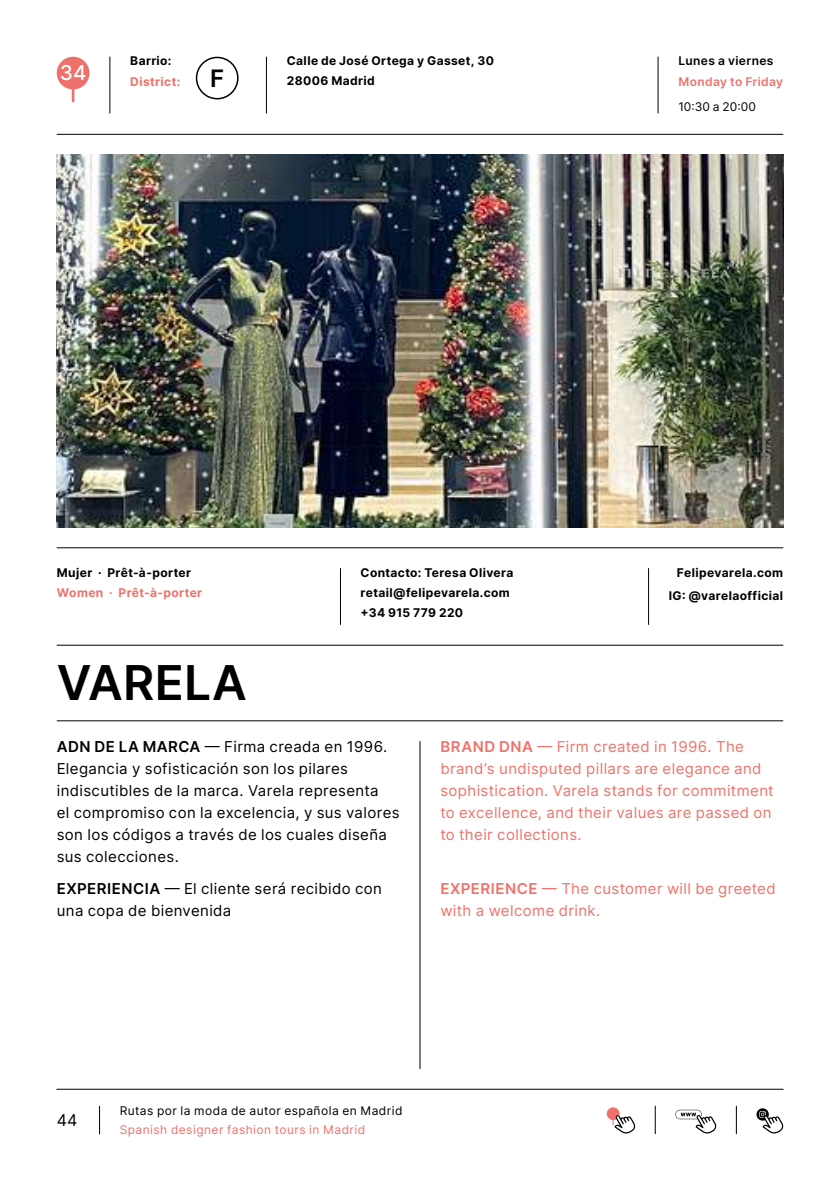
<style>
.page{position:relative;width:840px;height:1191px;background:#fff}
.page>*{position:absolute;margin:0;border:0;box-sizing:border-box;transform-origin:0 0}
.t1{font:600 48px "Inter";color:#000}
.t2{font:500 20.4px "Inter";color:#fff}
.t3{font:16px "Inter";color:#000}
.t4{font:15px/22px "Inter";letter-spacing:.025em;color:#000}
.t5{font:15px/22px "Inter";letter-spacing:.025em;color:#f0726a}
.t6{font:700 12px/20px "Inter";letter-spacing:.035em;color:#000}
.t7{font:12px "Inter";letter-spacing:.035em;color:#000}
.t8{font:12px "Inter";letter-spacing:.035em;color:#ee726b}
.t9{font:700 12px "Inter";letter-spacing:.035em;color:#ee726b}
.t10{font:600 12px "Inter";letter-spacing:.035em;color:#ee726b}
.t11{font:600 12px "Inter";letter-spacing:.03em;color:#000}
.s1{font-weight:600;font-size:24px;color:#000}
.s2{font-weight:600}
</style>
<div class="page">
<hr style="left:57px;top:1088px;width:725px;height:1px;background:#000">
<svg style="left:99px;top:1106px;width:1px;height:28px"></svg>
<svg style="left:606px;top:1107px;width:29px;height:26px"></svg>
<svg style="left:675px;top:1109px;width:41px;height:24px"></svg>
<svg style="left:756px;top:1108px;width:27px;height:25px"></svg>
<svg style="left:735px;top:1106px;width:1px;height:28px"></svg>
<svg style="left:654px;top:1105px;width:1px;height:29px"></svg>
<hr style="left:57px;top:134px;width:725px;height:1px;background:#000">
<hr style="left:57px;top:547px;width:725px;height:1px;background:#000">
<hr style="left:57px;top:645px;width:725px;height:1px;background:#000">
<hr style="left:57px;top:720px;width:725px;height:1px;background:#000">
<hr style="left:109px;top:57px;width:1px;height:56px;background:#000">
<hr style="left:266px;top:57px;width:1px;height:56px;background:#000">
<hr style="left:419px;top:741px;width:1px;height:328px;background:#000">
<img style="left:57px;top:155px;width:725px;height:372px">
<hr style="left:657px;top:57px;width:1px;height:56px;background:#000">
<hr style="left:340px;top:568px;width:1px;height:57px;background:#000">
<hr style="left:648px;top:568px;width:1px;height:57px;background:#000">
<svg style="left:57px;top:57px;width:32px;height:45px"></svg>
<div style="left:196px;top:57px;width:42px;height:42px;border:2px solid #000;border-radius:50%"></div>
<p class="t6" style="left:130px;top:51px;width:43px">Barrio:</p>
<h2 class="t2" style="left:60px;top:58px;width:28px">34</h2>
<p class="t9" style="left:130px;top:72px;width:95px">District: <span class="s1">F</span></p>
<p class="t6" style="left:286px;top:51px;width:208px">Calle de José Ortega y Gasset, 30<br>28006 Madrid</p>
<p class="t11" style="left:678px;top:52px;width:96px">Lunes a viernes</p>
<p class="t10" style="left:678px;top:72px;width:106px">Monday to Friday</p>
<p class="t7" style="left:678px;top:98px;width:79px">10:30 a 20:00</p>
<p class="t6" style="left:57px;top:562px;width:136px">Mujer · Prêt-à-porter</p>
<p class="t9" style="left:57px;top:584px;width:147px">Women · Prêt-à-porter</p>
<h1 class="t1" style="left:57px;top:648px;width:191px">VARELA</h1>
<p class="t6" style="left:360px;top:562px;width:154px">Contacto: Teresa Olivera retail@felipevarela.com +34 915 779 220</p>
<p class="t6" style="left:668px;top:561px;width:116px;line-height:22.8px;text-align:right">Felipevarela.com<br>IG: @varelaofficial</p>
<p class="t4" style="left:57px;top:735px;width:344px"><span class="s2">ADN DE LA MARCA</span> — Firma creada en 1996.<br>Elegancia y sofisticación son los pilares indiscutibles de la marca. Varela representa<br>el compromiso con la excelencia, y sus valores son los códigos a través de los cuales diseña sus colecciones.</p>
<p class="t5" style="left:440px;top:735px;width:335px"><span class="s2">BRAND DNA</span> — Firm created in 1996. The brand’s undisputed pillars are elegance and sophistication. Varela stands for commitment to excellence, and their values are passed on to their collections.</p>
<p class="t4" style="left:57px;top:877px;width:326px"><span class="s2">EXPERIENCIA</span> — El cliente será recibido con una copa de bienvenida</p>
<p class="t5" style="left:440px;top:877px;width:337px"><span class="s2">EXPERIENCE</span> — The customer will be greeted with a welcome drink.</p>
<p class="t3" style="left:57px;top:1108px;width:22px">44</p>
<p class="t7" style="left:120px;top:1101px;width:284px">Rutas por la moda de autor española en Madrid</p>
<p class="t8" style="left:120px;top:1121px;width:247px">Spanish designer fashion tours in Madrid</p>
</div>
